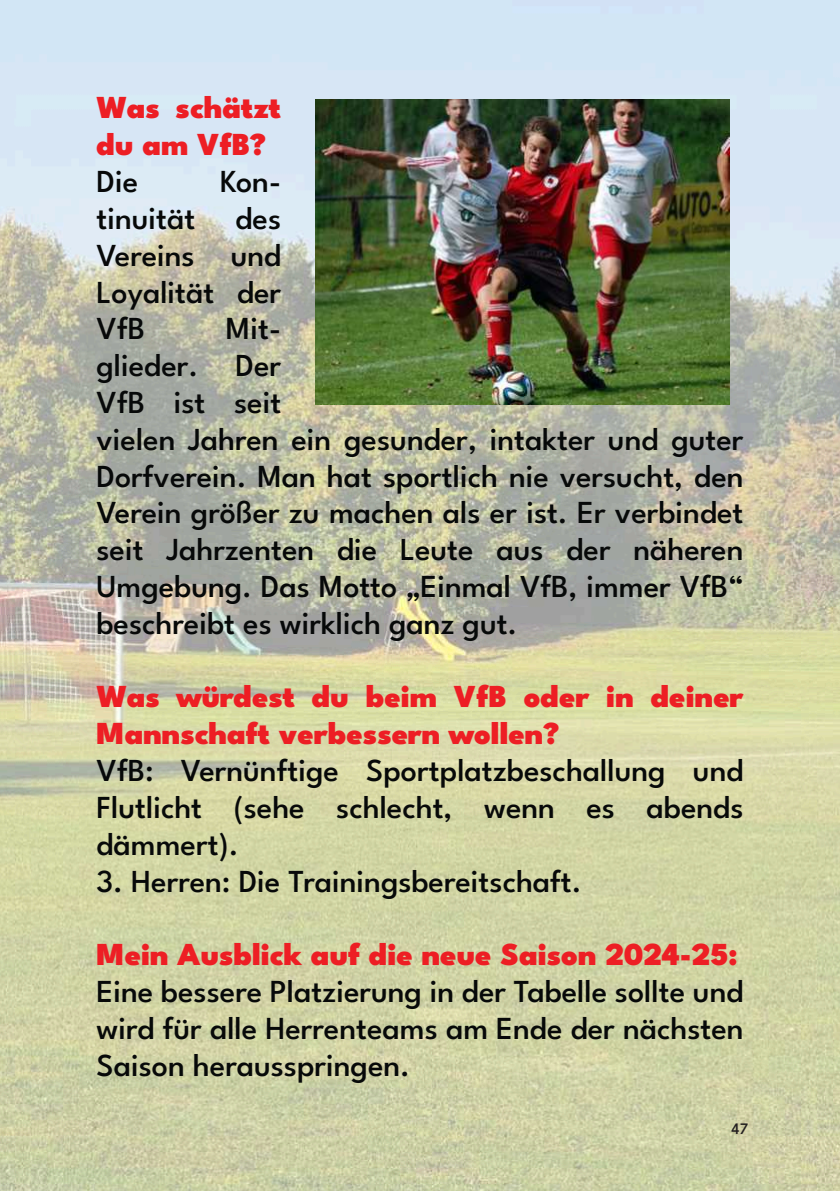
<style>
.page{position:relative;width:840px;height:1191px;background:#fff}
.page>*{position:absolute;margin:0;border:0;box-sizing:border-box;transform-origin:0 0}
.t1{font:500 32px/36.8px "League Spartan";color:#070909;text-align:justify}
.t2{font:900 32px/36.8px "League Spartan";color:#ed1e24}
.t3{font:500 16px "League Spartan";color:#231f20}
</style>
<div class="page">
<img style="left:0;top:0;width:839px;height:1191px">
<img style="left:315px;top:99px;width:414px;height:305px">
<p class="t2" style="left:96px;top:87px;width:186px">Was schätzt du am VfB?</p>
<p class="t1" style="left:96px;top:160px;width:43px">Die</p>
<p class="t1" style="left:220px;top:160px;width:63px">Kon-</p>
<p class="t1" style="left:96px;top:197px;width:100px">tinuität</p>
<p class="t1" style="left:96px;top:197px;width:186px;text-indent:139px">des Vereins und Loyalität der VfB</p>
<p class="t1" style="left:96px;top:307px;width:648px;text-align:left;text-indent:129px">Mit-<br>glieder. Der<br>VfB ist seit<br>vielen Jahren ein gesunder, intakter und guter<br>Dorfverein. Man hat sportlich nie versucht, den<br>Verein größer zu machen als er ist. Er verbindet seit Jahrzenten die Leute aus der näheren<br>Umgebung. Das Motto „Einmal VfB, immer VfB“ beschreibt es wirklich ganz gut.</p>
<p class="t2" style="left:96px;top:676px;width:648px">Was würdest du beim VfB oder in deiner<br>Mannschaft verbessern wollen?</p>
<p class="t1" style="left:96px;top:749px;width:648px">VfB: Vernünftige Sportplatzbeschallung und Flutlicht (sehe schlecht, wenn es abends dämmert).</p>
<p class="t1" style="left:96px;top:859px;width:486px">3. Herren: Die Trainingsbereitschaft.</p>
<p class="t2" style="left:96px;top:933px;width:642px">Mein Ausblick auf die neue Saison 2024-25:</p>
<p class="t1" style="left:96px;top:970px;width:648px">Eine bessere Platzierung in der Tabelle sollte und wird für alle Herrenteams am Ende der nächsten Saison herausspringen.</p>
<p class="t3" style="left:731px;top:1116px;width:18px">47</p>
</div>
